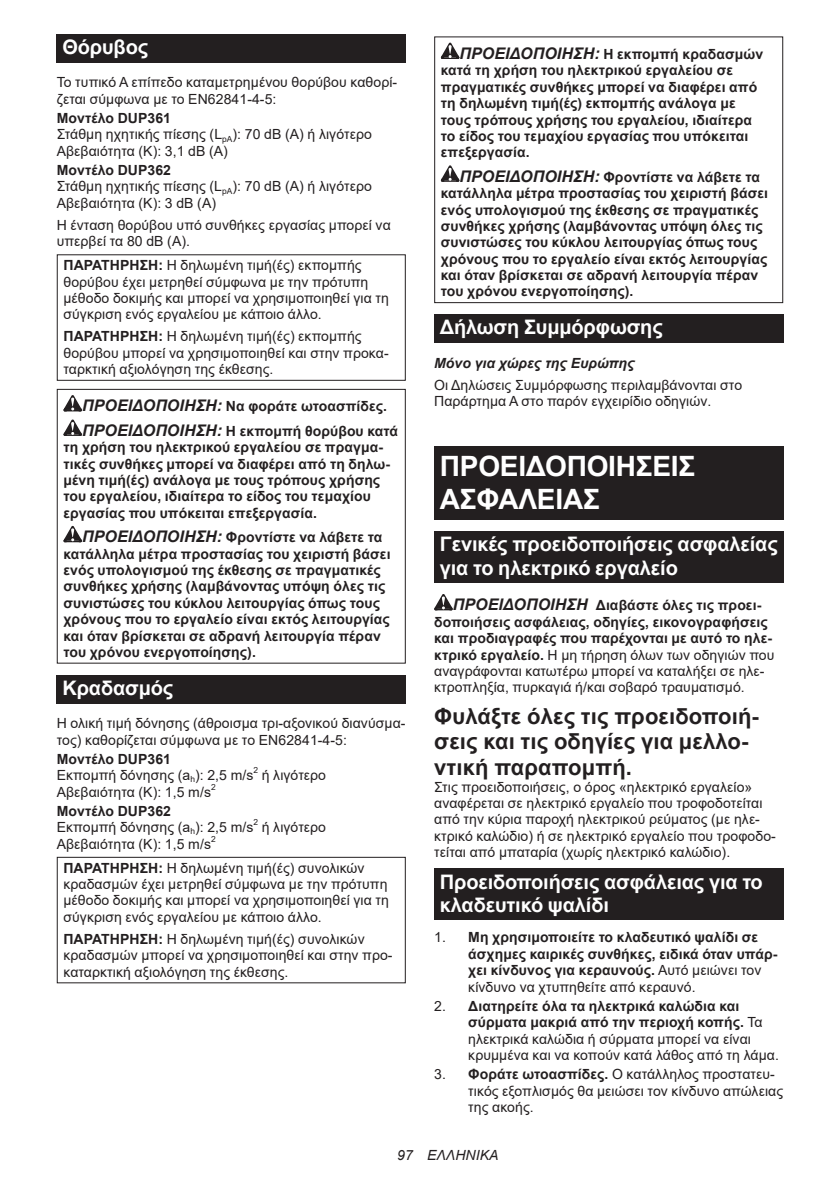
<style>
.page{position:relative;width:840px;height:1191px;background:#fff}
.page>*{position:absolute;margin:0;border:0;box-sizing:border-box;transform-origin:0 0}
.t1{font:700 28px/32.8px "Arial";letter-spacing:-.01em;color:#fff}
.t2{font:700 22px/25.8px "Arial";letter-spacing:.005em;color:#231f20}
.t3{font:700 20px/23.4px "Arial";letter-spacing:-.01em;color:#fff}
.t4{font:14px/16.4px "Arial";letter-spacing:.005em;color:#231f20}
.t5{font:700 14px/16.4px "Arial";letter-spacing:.005em;color:#231f20}
.t6{font:italic 700 14px "Arial";letter-spacing:.005em;color:#231f20}
.t7{font:italic 14px "Arial";letter-spacing:.005em;color:#231f20}
.t8{font:8.4px "Arial";color:#231f20}
.s1{font-weight:700}
.s2{font-style:italic;font-size:16px}
.s3{font-weight:400}
</style>
<div class="page">
<div style="left:57px;top:34px;width:348px;height:29px;background:#231f20"></div>
<div style="left:57px;top:254px;width:348px;height:127px;border:1px solid #231f20"></div>
<svg style="left:63px;top:395px;width:19px;height:16px"></svg>
<svg style="left:63px;top:419px;width:19px;height:17px"></svg>
<svg style="left:63px;top:526px;width:19px;height:16px"></svg>
<div style="left:57px;top:389px;width:348px;height:274px;border:1px solid #231f20"></div>
<div style="left:57px;top:675px;width:348px;height:28px;background:#231f20"></div>
<div style="left:57px;top:857px;width:348px;height:126px;border:1px solid #231f20"></div>
<svg style="left:440px;top:43px;width:19px;height:16px"></svg>
<svg style="left:440px;top:165px;width:19px;height:17px"></svg>
<div style="left:434px;top:36px;width:348px;height:267px;border:1px solid #231f20"></div>
<div style="left:434px;top:314px;width:348px;height:29px;background:#231f20"></div>
<div style="left:434px;top:446px;width:348px;height:74px;background:#231f20"></div>
<div style="left:434px;top:531px;width:348px;height:52px;background:#231f20"></div>
<svg style="left:434px;top:594px;width:18px;height:16px"></svg>
<div style="left:434px;top:868px;width:348px;height:52px;background:#231f20"></div>
<h3 class="t3" style="left:62px;top:36px;width:87px">Θόρυβος</h3>
<p class="t4" style="left:57px;top:74px;width:342px">Το τυπικό Α επίπεδο καταμετρημένου θορύβου καθορί&shy;ζεται σύμφωνα με το EN62841-4-5:</p>
<p class="t4" style="left:57px;top:110px;width:316px"><span class="s1">Μοντέλο DUP361<br></span>Στάθμη ηχητικής πίεσης (L<sub>pA</sub>): 70 dB (A) ή λιγότερο<br>Αβεβαιότητα (Κ): 3,1 dB (A)</p>
<p class="t4" style="left:57px;top:162px;width:316px"><span class="s1">Μοντέλο DUP362<br></span>Στάθμη ηχητικής πίεσης (L<sub>pA</sub>): 70 dB (A) ή λιγότερο<br>Αβεβαιότητα (Κ): 3 dB (A)</p>
<p class="t4" style="left:57px;top:217px;width:335px">Η ένταση θορύβου υπό συνθήκες εργασίας μπορεί να υπερβεί τα 80 dB (A).</p>
<p class="t4" style="left:63px;top:257px;width:327px"><span class="s1">ΠΑΡΑΤΗΡΗΣΗ:</span> Η δηλωμένη τιμή(ές) εκπομπής θορύβου έχει μετρηθεί σύμφωνα με την πρότυπη μέθοδο δοκιμής και μπορεί να χρησιμοποιηθεί για τη σύγκριση ενός εργαλείου με κάποιο άλλο.</p>
<p class="t4" style="left:63px;top:328px;width:326px"><span class="s1">ΠΑΡΑΤΗΡΗΣΗ:</span> Η δηλωμένη τιμή(ές) εκπομπής θορύβου μπορεί να χρησιμοποιηθεί και στην προκα&shy;ταρκτική αξιολόγηση της έκθεσης.</p>
<p class="t5" style="left:82px;top:394px;width:317px;line-height:24.4px"><span class="s2">ΠΡΟΕΙΔΟΠΟΙΗΣΗ:</span> Να φοράτε ωτοασπίδες.<br><span class="s2">ΠΡΟΕΙΔΟΠΟΙΗΣΗ:</span> Η εκπομπή θορύβου κατά</p>
<p class="t5" style="left:63px;top:439px;width:328px">τη χρήση του ηλεκτρικού εργαλείου σε πραγμα&shy;τικές συνθήκες μπορεί να διαφέρει από τη δηλω&shy;μένη τιμή(ές) ανάλογα με τους τρόπους χρήσης του εργαλείου, ιδιαίτερα το είδος του τεμαχίου εργασίας που υπόκειται επεξεργασία.</p>
<p class="t5" style="left:63px;top:529px;width:328px;text-indent:19px"><span class="s2">ΠΡΟΕΙΔΟΠΟΙΗΣΗ:</span> Φροντίστε να λάβετε τα κατάλληλα μέτρα προστασίας του χειριστή βάσει ενός υπολογισμού της έκθεσης σε πραγματικές συνθήκες χρήσης (λαμβάνοντας υπόψη όλες τις συνιστώσες του κύκλου λειτουργίας όπως τους χρόνους που το εργαλείο είναι εκτός λειτουργίας και όταν βρίσκεται σε αδρανή λειτουργία πέραν του χρόνου ενεργοποίησης).</p>
<h3 class="t3" style="left:62px;top:676px;width:112px">Κραδασμός</h3>
<p class="t4" style="left:57px;top:715px;width:350px">Η ολική τιμή δόνησης (άθροισμα τρι-αξονικού διανύσμα&shy;τος) καθορίζεται σύμφωνα με το EN62841-4-5:</p>
<p class="t4" style="left:57px;top:751px;width:198px"><span class="s1">Μοντέλο DUP361<br></span>Εκπομπή δόνησης (a<sub>h</sub>): 2,5 m/s</p>
<p class="t8" style="left:253px;top:764px;width:6px">2</p>
<p class="t4" style="left:262px;top:767px;width:66px">ή λιγότερο</p>
<p class="t4" style="left:57px;top:783px;width:156px">Αβεβαιότητα (Κ): 1,5 m/s</p>
<p class="t8" style="left:211px;top:781px;width:6px">2</p>
<p class="t4" style="left:57px;top:802px;width:198px"><span class="s1">Μοντέλο DUP362<br></span>Εκπομπή δόνησης (a<sub>h</sub>): 2,5 m/s</p>
<p class="t8" style="left:253px;top:816px;width:6px">2</p>
<p class="t4" style="left:262px;top:819px;width:66px">ή λιγότερο</p>
<p class="t4" style="left:57px;top:835px;width:156px">Αβεβαιότητα (Κ): 1,5 m/s</p>
<p class="t8" style="left:211px;top:833px;width:6px">2</p>
<p class="t4" style="left:63px;top:859px;width:327px"><span class="s1">ΠΑΡΑΤΗΡΗΣΗ:</span> Η δηλωμένη τιμή(ές) συνολικών κραδασμών έχει μετρηθεί σύμφωνα με την πρότυπη μέθοδο δοκιμής και μπορεί να χρησιμοποιηθεί για τη σύγκριση ενός εργαλείου με κάποιο άλλο.</p>
<p class="t4" style="left:63px;top:930px;width:330px"><span class="s1">ΠΑΡΑΤΗΡΗΣΗ:</span> Η δηλωμένη τιμή(ές) συνολικών κραδασμών μπορεί να χρησιμοποιηθεί και στην προ&shy;καταρκτική αξιολόγηση της έκθεσης.</p>
<p class="t5" style="left:440px;top:46px;width:323px;text-indent:19px"><span class="s2">ΠΡΟΕΙΔΟΠΟΙΗΣΗ:</span> Η εκπομπή κραδασμών κατά τη χρήση του ηλεκτρικού εργαλείου σε πραγματικές συνθήκες μπορεί να διαφέρει από τη δηλωμένη τιμή(ές) εκπομπής ανάλογα με τους τρόπους χρήσης του εργαλείου, ιδιαίτερα το είδος του τεμαχίου εργασίας που υπόκειται επεξεργασία.</p>
<p class="t5" style="left:440px;top:169px;width:328px;text-indent:19px"><span class="s2">ΠΡΟΕΙΔΟΠΟΙΗΣΗ:</span> Φροντίστε να λάβετε τα κατάλληλα μέτρα προστασίας του χειριστή βάσει ενός υπολογισμού της έκθεσης σε πραγματικές συνθήκες χρήσης (λαμβάνοντας υπόψη όλες τις συνιστώσες του κύκλου λειτουργίας όπως τους χρόνους που το εργαλείο είναι εκτός λειτουργίας και όταν βρίσκεται σε αδρανή λειτουργία πέραν του χρόνου ενεργοποίησης).</p>
<h3 class="t3" style="left:439px;top:316px;width:224px">Δήλωση Συμμόρφωσης</h3>
<p class="t6" style="left:434px;top:353px;width:202px">Μόνο για χώρες της Ευρώπης</p>
<p class="t4" style="left:434px;top:377px;width:309px">Οι Δηλώσεις Συμμόρφωσης περιλαμβάνονται στο<br>Παράρτημα A στο παρόν εγχειρίδιο οδηγιών.</p>
<h1 class="t1" style="left:439px;top:450px;width:257px">ΠΡΟΕΙΔΟΠΟΙΗΣΕΙΣ<br>ΑΣΦΑΛΕΙΑΣ</h1>
<h3 class="t3" style="left:439px;top:532px;width:339px">Γενικές προειδοποιήσεις ασφαλείας για το ηλεκτρικό εργαλείο</h3>
<p class="t5" style="left:434px;top:597px;width:341px;text-indent:19px"><span class="s2">ΠΡΟΕΙΔΟΠΟΙΗΣΗ</span> Διαβάστε όλες τις προει&shy;δοποιήσεις ασφάλειας, οδηγίες, εικονογραφήσεις και προδιαγραφές που παρέχονται με αυτό το ηλε&shy;κτρικό εργαλείο. <span class="s3">Η μη τήρηση όλων των οδηγιών που αναγράφονται κατωτέρω μπορεί να καταλήξει σε ηλε&shy;κτροπληξία, πυρκαγιά ή/και σοβαρό τραυματισμό.</span></p>
<h2 class="t2" style="left:434px;top:703px;width:326px">Φυλάξτε όλες τις προειδοποιή&shy;σεις και τις οδηγίες για μελλο&shy;ντική παραπομπή.</h2>
<p class="t4" style="left:434px;top:778px;width:343px">Στις προειδοποιήσεις, ο όρος «ηλεκτρικό εργαλείο» αναφέρεται σε ηλεκτρικό εργαλείο που τροφοδοτείται από την κύρια παροχή ηλεκτρικού ρεύματος (με ηλε&shy;κτρικό καλώδιο) ή σε ηλεκτρικό εργαλείο που τροφοδο&shy;τείται από μπαταρία (χωρίς ηλεκτρικό καλώδιο).</p>
<h3 class="t3" style="left:439px;top:870px;width:324px">Προειδοποιήσεις ασφάλειας για το κλαδευτικό ψαλίδι</h3>
<p class="t5" style="left:468px;top:929px;width:310px;text-indent:-34px"><span class="s3">1.</span> Μη χρησιμοποιείτε το κλαδευτικό ψαλίδι σε άσχημες καιρικές συνθήκες, ειδικά όταν υπάρ&shy;χει κίνδυνος για κεραυνούς. <span class="s3">Αυτό μειώνει τον κίνδυνο να χτυπηθείτε από κεραυνό.</span></p>
<p class="t4" style="left:468px;top:997px;width:312px;text-indent:-34px">2. <span class="s1">Διατηρείτε όλα τα ηλεκτρικά καλώδια και σύρματα μακριά από την περιοχή κοπής.</span> Τα ηλεκτρικά καλώδια ή σύρματα μπορεί να είναι κρυμμένα και να κοπούν κατά λάθος από τη λάμα.</p>
<p class="t4" style="left:468px;top:1066px;width:316px;text-indent:-34px">3. <span class="s1">Φοράτε ωτοασπίδες.</span> Ο κατάλληλος προστατευ&shy;τικός εξοπλισμός θα μειώσει τον κίνδυνο απώλειας της ακοής.</p>
<p class="t7" style="left:397px;top:1146px;width:103px">97 ΕΛΛΗΝΙΚΑ</p>
</div>
